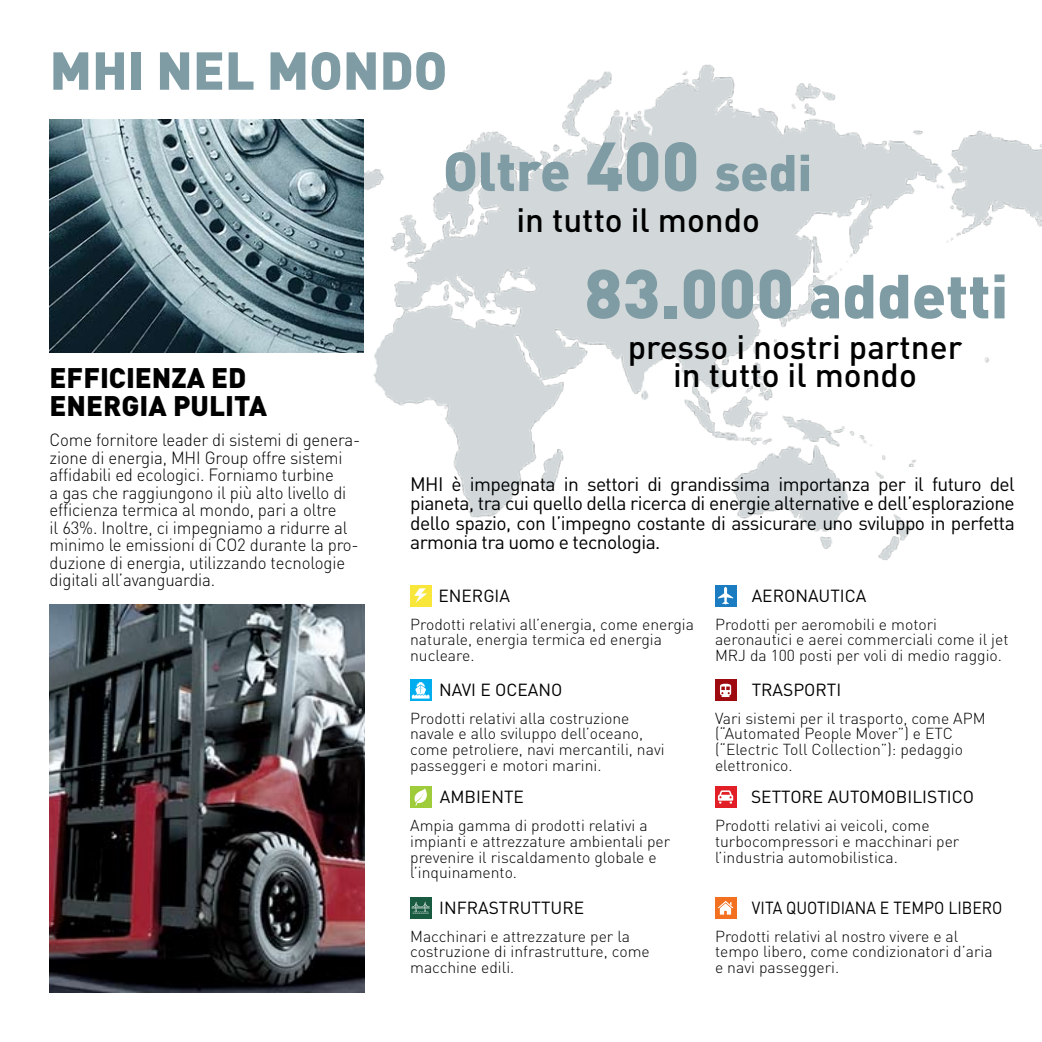
<style>
.page{position:relative;width:1042px;height:1042px;background:#fff}
.page>*{position:absolute;margin:0;border:0;box-sizing:border-box;transform-origin:0 0}
.t1{font:900 61.25px "DIN Pro";color:#7f9ca5}
.t2{font:900 54.25px "DIN Pro";color:#7f9ca5}
.t3{font:900 52.5px "DIN Pro";color:#7f9ca5}
.t4{font:500 33.25px "DIN Pro";color:#000}
.t5{font:900 28px "DIN Pro";color:#000}
.t6{font:19.25px/19.2px "DIN Pro";letter-spacing:-.03em;color:#000;text-align:justify}
.t7{font:300 17.5px/17.5px "DIN Pro";letter-spacing:-.01em;color:#000;scale:.96 1}
.t8{font:17.32px "DIN Pro";color:#000}
.t9{font:17.32px "DIN Pro";color:#000;scale:.91 1}
.t10{font:300 15.75px/15.8px "DIN Pro";color:#000}
.s1{font-size:68.25px}
.s2{font-size:50.75px}
</style>
<div class="page">
<img style="left:321px;top:64px;width:721px;height:534px">
<img style="left:50px;top:119px;width:313px;height:233px">
<img style="left:50px;top:604px;width:314px;height:388px">
<div style="left:410px;top:585px;width:21px;height:21px;background:#f8e63a"></div>
<svg style="left:414px;top:588px;width:13px;height:15px"></svg>
<div style="left:715px;top:585px;width:21px;height:21px;background:#1b7cc1"></div>
<svg style="left:718px;top:587px;width:15px;height:17px"></svg>
<div style="left:715px;top:680px;width:21px;height:21px;background:#9d0a0f"></div>
<svg style="left:720px;top:684px;width:11px;height:13px"></svg>
<svg style="left:410px;top:680px;width:21px;height:21px"></svg>
<svg style="left:412px;top:682px;width:17px;height:16px"></svg>
<div style="left:715px;top:786px;width:21px;height:21px;background:#e21f26"></div>
<svg style="left:718px;top:790px;width:15px;height:14px"></svg>
<div style="left:410px;top:786px;width:21px;height:21px;background:#9ecc3b"></div>
<svg style="left:414px;top:788px;width:13px;height:17px"></svg>
<div style="left:410px;top:897px;width:21px;height:21px;background:#195b41"></div>
<svg style="left:411px;top:902px;width:19px;height:12px"></svg>
<div style="left:715px;top:897px;width:21px;height:21px;background:#f37021"></div>
<svg style="left:718px;top:901px;width:15px;height:13px"></svg>
<h3 class="t3" style="left:50px;top:35px;width:399px">MHI NEL MONDO</h3>
<h2 class="t2" style="left:443px;top:135px;width:370px">Oltre <span class="s1">400</span> <span class="s2">sedi</span></h2>
<h3 class="t4" style="left:516px;top:197px;width:245px">in tutto il mondo</h3>
<h1 class="t1" style="left:584px;top:255px;width:425px"><span class="s1">83.000</span> addetti</h1>
<h3 class="t4" style="left:628px;top:325px;width:336px">presso i nostri partner</h3>
<h3 class="t5" style="left:50px;top:359px;width:198px">EFFICIENZA ED</h3>
<h3 class="t4" style="left:673px;top:353px;width:245px">in tutto il mondo</h3>
<h3 class="t5" style="left:50px;top:387px;width:219px">ENERGIA PULITA</h3>
<p class="t7" style="left:50px;top:430px;width:325px">Come fornitore leader di sistemi di genera&shy;zione di energia, MHI Group offre sistemi affidabili ed ecologici. Forniamo turbine<br>a gas che raggiungono il più alto livello di efficienza termica al mondo, pari a oltre<br>il 63%. Inoltre, ci impegniamo a ridurre al minimo le emissioni di CO2 durante la pro&shy;duzione di energia, utilizzando tecnologie digitali all’avanguardia.</p>
<p class="t6" style="left:410px;top:474px;width:606px">MHI è impegnata in settori di grandissima importanza per il futuro del pianeta, tra cui quello della ricerca di energie alternative e dell’esplorazione dello spazio, con l’impegno costante di assicurare uno sviluppo in perfetta armonia tra uomo e tecnologia.</p>
<p class="t8" style="left:438px;top:583px;width:73px">ENERGIA</p>
<p class="t10" style="left:410px;top:615px;width:285px">Prodotti relativi all’energia, come energia naturale, energia termica ed energia nucleare.</p>
<p class="t8" style="left:752px;top:583px;width:116px">AERONAUTICA</p>
<p class="t10" style="left:715px;top:615px;width:295px">Prodotti per aeromobili e motori aeronautici e aerei commerciali come il jet<br>MRJ da 100 posti per voli di medio raggio.</p>
<p class="t8" style="left:439px;top:678px;width:125px">NAVI E OCEANO</p>
<p class="t10" style="left:410px;top:709px;width:256px">Prodotti relativi alla costruzione navale e allo sviluppo dell’oceano, come petroliere, navi mercantili, navi passeggeri e motori marini.</p>
<p class="t8" style="left:440px;top:785px;width:86px">AMBIENTE</p>
<p class="t10" style="left:410px;top:817px;width:262px">Ampia gamma di prodotti relativi a impianti e attrezzature ambientali per prevenire il riscaldamento globale e l’inquinamento.</p>
<p class="t8" style="left:439px;top:895px;width:147px">INFRASTRUTTURE</p>
<p class="t10" style="left:410px;top:927px;width:241px">Macchinari e attrezzature per la costruzione di infrastrutture, come macchine edili.</p>
<p class="t8" style="left:752px;top:678px;width:91px">TRASPORTI</p>
<p class="t10" style="left:715px;top:709px;width:272px">Vari sistemi per il trasporto, come APM (“Automated People Mover”) e ETC (“Electric Toll Collection”): pedaggio elettronico.</p>
<p class="t8" style="left:751px;top:785px;width:224px">SETTORE AUTOMOBILISTICO</p>
<p class="t10" style="left:715px;top:817px;width:246px">Prodotti relativi ai veicoli, come turbocompressori e macchinari per l’industria automobilistica.</p>
<p class="t9" style="left:752px;top:895px;width:277px">VITA QUOTIDIANA E TEMPO LIBERO</p>
<p class="t10" style="left:715px;top:927px;width:279px">Prodotti relativi al nostro vivere e al tempo libero, come condizionatori d’aria e navi passeggeri.</p>
</div>
